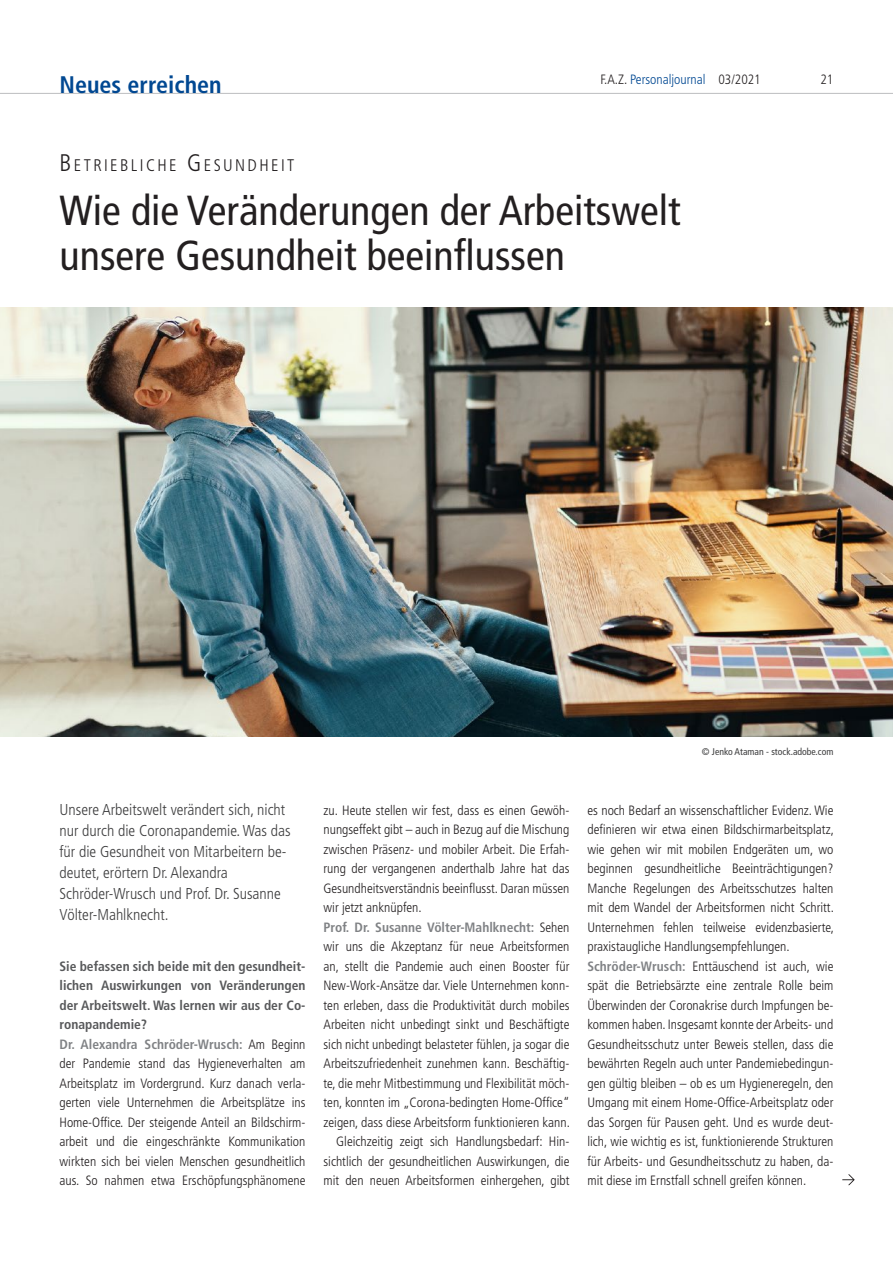
<style>
.page{position:relative;width:893px;height:1263px;background:#fff}
.page>*{position:absolute;margin:0;border:0;box-sizing:border-box;transform-origin:0 0}
.t1{font:condensed 42px/45px "Frutiger LT Std";color:#231f20}
.t2{font:700 condensed 24px "Frutiger LT Std";color:#014892}
.t3{font:300 condensed 16.8px "Frutiger LT Std";letter-spacing:.145em;color:#231f20}
.t4{font:300 condensed 15.75px/21px "Frutiger LT Std";color:#3e3e3f}
.t5{font:300 condensed 13.5px/19.5px "Frutiger LT Std";color:#231f20}
.t6{font:700 condensed 13.5px "Frutiger LT Std";color:#808285}
.t7{font:300 condensed 13.5px "Frutiger LT Std";color:#014892}
.t8{font:condensed 9.75px "Frutiger LT Std";color:#3e3e3f}
.s1{color:#231f20}
.s2{font-size:24px}
.s3{font-weight:700;color:#57585a}
.s4{font-weight:700;color:#808285}
.s5{font-weight:300;color:#231f20}
</style>
<div class="page">
<hr style="left:0;top:93px;width:893px;height:1px;background:#bcbdc0">
<svg style="left:842px;top:1174px;width:13px;height:11px"></svg>
<img style="left:0;top:308px;width:893px;height:428px">
<h2 class="t2" style="left:60px;top:70px;width:164px">Neues erreichen</h2>
<p class="t7" style="left:600px;top:72px;width:162px"><span class="s1">F.A.Z.</span> Personaljournal <span class="s1">03/2021</span></p>
<p class="t5" style="left:820px;top:70px;width:14px">21</p>
<p class="t3" style="left:60px;top:156px;width:236px"><span class="s2">B</span> ETRIEBLICHE <span class="s2">G</span> ESUNDHEIT</p>
<h1 class="t1" style="left:60px;top:188px;width:623px">Wie die Veränderungen der Arbeitswelt unsere Gesundheit beeinflussen</h1>
<p class="t8" style="left:702px;top:746px;width:133px">© Jenko Ataman - stock.adobe.com</p>
<p class="t4" style="left:60px;top:799px;width:232px">Unsere Arbeitswelt verändert sich, nicht nur durch die Coronapandemie. Was das für die Gesundheit von Mitarbeitern be&shy;deutet, erörtern Dr. Alexandra Schröder-Wrusch und Prof. Dr. Susanne Völter-Mahlknecht.</p>
<p class="t5" style="left:60px;top:956px;width:247px"><span class="s3">Sie befassen sich beide mit den gesundheit&shy;lichen Auswirkungen von Veränderungen der Arbeitswelt. Was lernen wir aus der Co&shy;ronapandemie?<br></span><span class="s4">Dr. Alexandra Schröder-Wrusch:</span> Am Beginn der Pandemie stand das Hygieneverhalten am Arbeitsplatz im Vordergrund. Kurz danach verla&shy;gerten viele Unternehmen die Arbeitsplätze ins Home-Office. Der steigende Anteil an Bildschirm&shy;arbeit und die eingeschränkte Kommunikation wirkten sich bei vielen Menschen gesundheitlich aus. So nahmen etwa Erschöpfungsphänomene</p>
<p class="t5" style="left:323px;top:800px;width:247px">zu. Heute stellen wir fest, dass es einen Gewöh-</p>
<p class="t5" style="left:323px;top:820px;width:247px">nungseffekt gibt – auch in Bezug auf die Mischung</p>
<p class="t5" style="left:323px;top:839px;width:247px">zwischen Präsenz- und mobiler Arbeit. Die Erfah-</p>
<p class="t5" style="left:323px;top:859px;width:247px">rung der vergangenen anderthalb Jahre hat das</p>
<p class="t5" style="left:323px;top:878px;width:247px">Gesundheitsverständnis beeinflusst. Daran müssen</p>
<p class="t5" style="left:323px;top:898px;width:100px">wir jetzt anknüpfen.</p>
<p class="t6" style="left:323px;top:919px;width:247px">Prof. Dr. Susanne Völter-Mahlknecht: <span class="s5">Sehen</span></p>
<p class="t5" style="left:323px;top:937px;width:247px">wir uns die Akzeptanz für neue Arbeitsformen</p>
<p class="t5" style="left:323px;top:956px;width:247px">an, stellt die Pandemie auch einen Booster für</p>
<p class="t5" style="left:323px;top:976px;width:247px">New-Work-Ansätze dar. Viele Unternehmen konn-</p>
<p class="t5" style="left:323px;top:995px;width:247px">ten erleben, dass die Produktivität durch mobiles</p>
<p class="t5" style="left:323px;top:1015px;width:247px">Arbeiten nicht unbedingt sinkt und Beschäftigte</p>
<p class="t5" style="left:323px;top:1034px;width:247px">sich nicht unbedingt belasteter fühlen, ja sogar die</p>
<p class="t5" style="left:323px;top:1054px;width:247px">Arbeitszufriedenheit zunehmen kann. Beschäftig-</p>
<p class="t5" style="left:323px;top:1073px;width:247px">te, die mehr Mitbestimmung und Flexibilität möch-</p>
<p class="t5" style="left:323px;top:1093px;width:247px">ten, konnten im „Corona-bedingten Home-Office“</p>
<p class="t5" style="left:323px;top:1112px;width:248px">zeigen, dass diese Arbeitsform funktionieren kann.</p>
<p class="t5" style="left:336px;top:1132px;width:235px">Gleichzeitig zeigt sich Handlungsbedarf: Hin-</p>
<p class="t5" style="left:323px;top:1151px;width:247px">sichtlich der gesundheitlichen Auswirkungen, die</p>
<p class="t5" style="left:323px;top:1171px;width:247px">mit den neuen Arbeitsformen einhergehen, gibt</p>
<p class="t5" style="left:587px;top:800px;width:248px">es noch Bedarf an wissenschaftlicher Evidenz. Wie definieren wir etwa einen Bildschirmarbeitsplatz, wie gehen wir mit mobilen Endgeräten um, wo beginnen gesundheitliche Beeinträchtigungen?<br>Manche Regelungen des Arbeitsschutzes halten mit dem Wandel der Arbeitsformen nicht Schritt.<br>Unternehmen fehlen teilweise evidenzbasierte, praxistaugliche Handlungsempfehlungen.<br><span class="s4">Schröder-Wrusch:</span> Enttäuschend ist auch, wie spät die Betriebsärzte eine zentrale Rolle beim Überwinden der Coronakrise durch Impfungen be&shy;kommen haben. Insgesamt konnte der Arbeits- und Gesundheitsschutz unter Beweis stellen, dass die bewährten Regeln auch unter Pandemiebedingun&shy;gen gültig bleiben – ob es um Hygieneregeln, den Umgang mit einem Home-Office-Arbeitsplatz oder das Sorgen für Pausen geht. Und es wurde deut&shy;lich, wie wichtig es ist, funktionierende Strukturen für Arbeits- und Gesundheitsschutz zu haben, da&shy;mit diese im Ernstfall schnell greifen können.</p>
</div>
